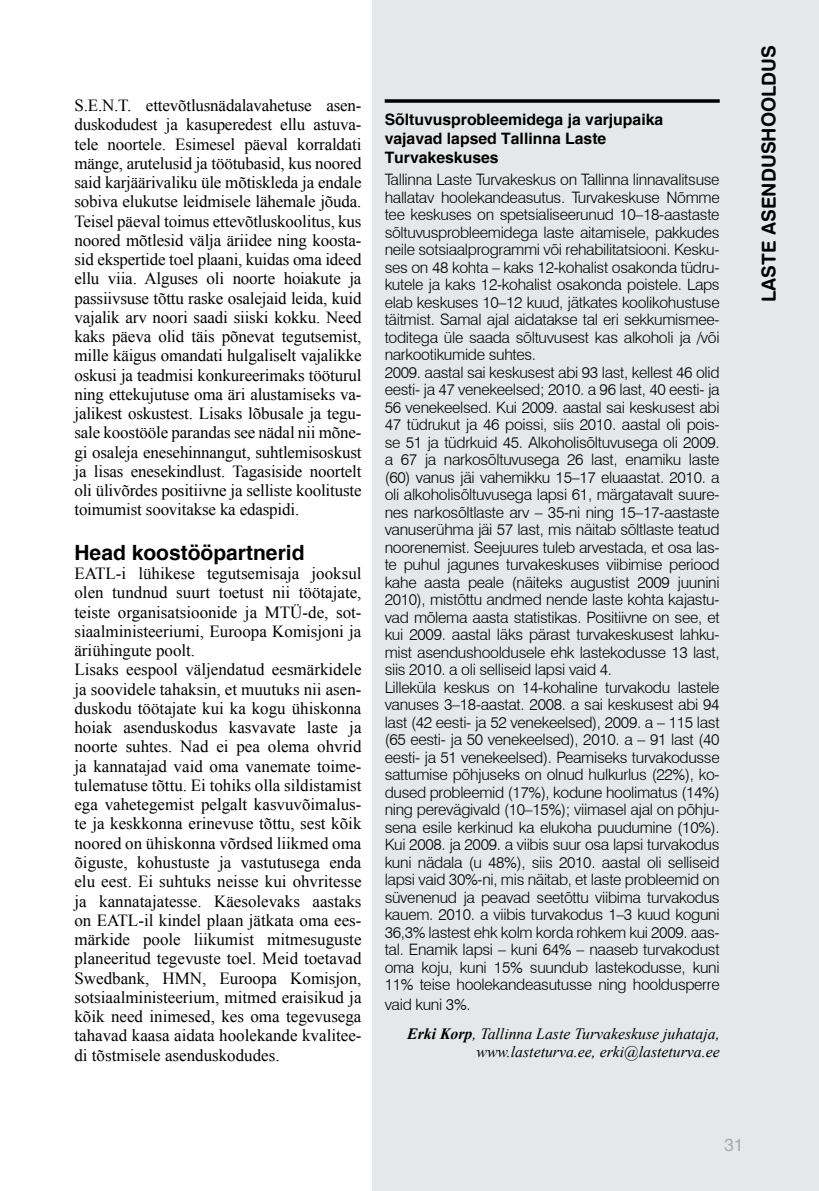
<style>
.page{position:relative;width:819px;height:1191px;background:#fff}
.page>*{position:absolute;margin:0;border:0;box-sizing:border-box;transform-origin:0 0}
.t1{font:700 21px "Switzerland";color:#000}
.t2{font:19.25px "Swiss 721 BT Bold Rounded";color:#000}
.t3{font:17.5px "Switzerland Plain";color:#a7a9ac}
.t4{font:16.97px/19.2px "Times New Roman";color:#000;text-align:justify}
.t5{font:300 15.75px/17.5px "Swiss 721 BT";letter-spacing:-.02em;color:#000}
.t6{font:italic 15.75px/18.9px "Times New Roman";color:#000;text-align:right}
.t7{font:700 15.75px/18.9px "Switzerland";color:#000}
.s1{font-weight:700}
</style>
<div class="page">
<div style="left:372px;top:0;width:447px;height:1191px;background:#e6e7e8"></div>
<svg style="left:384px;top:99px;width:335px;height:4px"></svg>
<p class="t4" style="left:74px;top:95px;width:288px">S.E.N.T. ettevõtlusnädalavahetuse asen&shy;duskodudest ja kasuperedest ellu astuva&shy;tele noortele. Esimesel päeval korraldati mänge, arutelusid ja töötubasid, kus noored said karjäärivaliku üle mõtiskleda ja endale sobiva elukutse leidmisele lähemale jõuda.<br>Teisel päeval toimus ettevõtluskoolitus, kus noored mõtlesid välja äriidee ning koosta&shy;sid ekspertide toel plaani, kuidas oma ideed ellu viia. Alguses oli noorte hoiakute ja passiivsuse tõttu raske osalejaid leida, kuid vajalik arv noori saadi siiski kokku. Need kaks päeva olid täis põnevat tegutsemist, mille käigus omandati hulgaliselt vajalikke oskusi ja teadmisi konkureerimaks tööturul ning ettekujutuse oma äri alustamiseks va&shy;jalikest oskustest. Lisaks lõbusale ja tegu&shy;sale koostööle parandas see nädal nii mõne&shy;gi osaleja enesehinnangut, suhtlemisoskust ja lisas enesekindlust. Tagasiside noortelt oli ülivõrdes positiivne ja selliste koolituste toimumist soovitakse ka edaspidi.</p>
<h1 class="t1" style="left:74px;top:540px;width:231px">Head koostööpartnerid</h1>
<p class="t4" style="left:74px;top:563px;width:288px;text-align:left">EATL-i lühikese tegutsemisaja jooksul olen tundnud suurt toetust nii töötajate, teiste organisatsioonide ja MTÜ-de, sot&shy;siaalministeeriumi, Euroopa Komisjoni ja äriühingute poolt.<br>Lisaks eespool väljendatud eesmärkidele ja soovidele tahaksin, et muutuks nii asen&shy;duskodu töötajate kui ka kogu ühiskonna hoiak asenduskodus kasvavate laste ja noorte suhtes. Nad ei pea olema ohvrid ja kannatajad vaid oma vanemate toime&shy;tulematuse tõttu. Ei tohiks olla sildistamist ega vahetegemist pelgalt kasvuvõimalus&shy;te ja keskkonna erinevuse tõttu, sest kõik noored on ühiskonna võrdsed liikmed oma õiguste, kohustuste ja vastutusega enda elu eest. Ei suhtuks neisse kui ohvritesse ja kannatajatesse. Käesolevaks aastaks on EATL-il kindel plaan jätkata oma ees&shy;märkide poole liikumist mitmesuguste planeeritud tegevuste toel. Meid toetavad Swedbank, HMN, Euroopa Komisjon, sotsiaalministeerium, mitmed eraisikud ja kõik need inimesed, kes oma tegevusega tahavad kaasa aidata hoolekande kvalitee&shy;di tõstmisele asenduskodudes.</p>
<p class="t7" style="left:384px;top:110px;width:280px">Sõltuvusprobleemidega ja varjupaika vajavad lapsed Tallinna Laste<br>Turvakeskuses</p>
<p class="t5" style="left:384px;top:171px;width:336px">Tallinna Laste Turvakeskus on Tallinna linnavalitsuse hallatav hoolekandeasutus. Turvakeskuse Nõmme tee keskuses on spetsialiseerunud 10–18-aastaste sõltuvusprobleemidega laste aitamisele, pakkudes neile sotsiaalprogrammi või rehabilitatsiooni. Kesku&shy;ses on 48 kohta – kaks 12-kohalist osakonda tüdru&shy;kutele ja kaks 12-kohalist osakonda poistele. Laps elab keskuses 10–12 kuud, jätkates koolikohustuse täitmist. Samal ajal aidatakse tal eri sekkumismee&shy;toditega üle saada sõltuvusest kas alkoholi ja /või narkootikumide suhtes.<br>2009. aastal sai keskusest abi 93 last, kellest 46 olid eesti- ja 47 venekeelsed; 2010. a 96 last, 40 eesti- ja 56 venekeelsed. Kui 2009. aastal sai keskusest abi 47 tüdrukut ja 46 poissi, siis 2010. aastal oli pois&shy;se 51 ja tüdrkuid 45. Alkoholisõltuvusega oli 2009. a 67 ja narkosõltuvusega 26 last, enamiku laste (60) vanus jäi vahemikku 15–17 eluaastat. 2010. a oli alkoholisõltuvusega lapsi 61, märgatavalt suure&shy;nes narkosõltlaste arv – 35-ni ning 15–17-aastaste vanuserühma jäi 57 last, mis näitab sõltlaste teatud noorenemist. Seejuures tuleb arvestada, et osa las&shy;te puhul jagunes turvakeskuses viibimise periood kahe aasta peale (näiteks augustist 2009 juunini 2010), mistõttu andmed nende laste kohta kajastu&shy;vad mõlema aasta statistikas. Positiivne on see, et kui 2009. aastal läks pärast turvakeskusest lahku&shy;mist asendushooldusele ehk lastekodusse 13 last, siis 2010. a oli selliseid lapsi vaid 4.<br>Lilleküla keskus on 14-kohaline turvakodu lastele vanuses 3–18-aastat. 2008. a sai keskusest abi 94 last (42 eesti- ja 52 venekeelsed), 2009. a – 115 last (65 eesti- ja 50 venekeelsed), 2010. a – 91 last (40 eesti- ja 51 venekeelsed). Peamiseks turvakodusse sattumise põhjuseks on olnud hulkurlus (22%), ko&shy;dused probleemid (17%), kodune hoolimatus (14%) ning perevägivald (10–15%); viimasel ajal on põhju&shy;sena esile kerkinud ka elukoha puudumine (10%).<br>Kui 2008. ja 2009. a viibis suur osa lapsi turvakodus kuni nädala (u 48%), siis 2010. aastal oli selliseid lapsi vaid 30%-ni, mis näitab, et laste probleemid on süvenenud ja peavad seetõttu viibima turvakodus kauem. 2010. a viibis turvakodus 1–3 kuud koguni 36,3% lastest ehk kolm korda rohkem kui 2009. aas&shy;tal. Enamik lapsi – kuni 64% – naaseb turvakodust oma koju, kuni 15% suundub lastekodusse, kuni 11% teise hoolekandeasutusse ning hooldusperre</p>
<p class="t5" style="left:384px;top:995px;width:87px">vaid kuni 3%.</p>
<p class="t6" style="left:407px;top:1023px;width:314px"><span class="s1">Erki Korp</span>, Tallinna Laste Turvakeskuse juhataja, www.lasteturva.ee, erki@lasteturva.ee</p>
<p class="t2" style="left:757px;top:302px;width:257px;rotate:-90deg">Laste asendushooldus</p>
<p class="t3" style="left:724px;top:1134px;width:21px">31</p>
</div>
